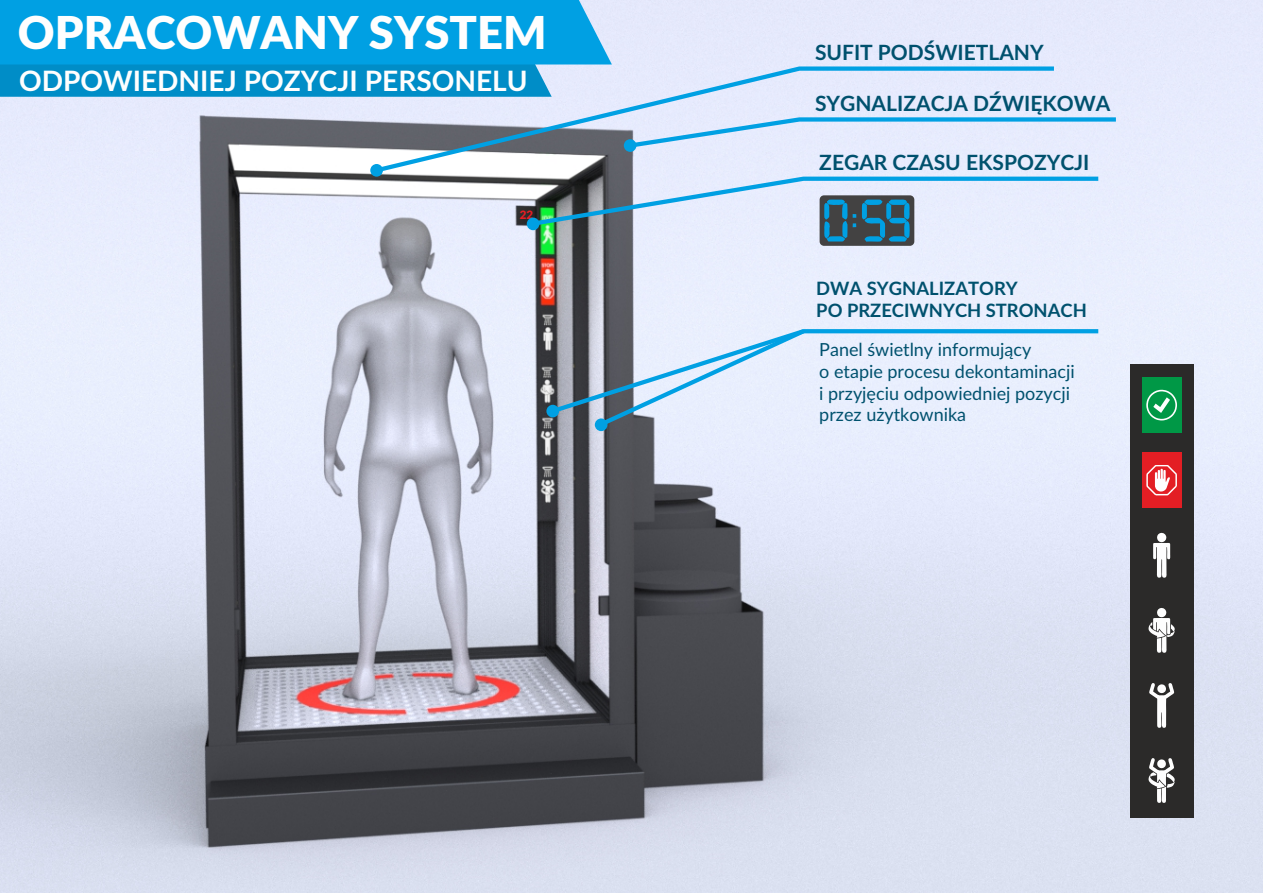
<style>
.page{position:relative;width:1263px;height:893px;background:#fff}
.page>*{position:absolute;margin:0;border:0;box-sizing:border-box;transform-origin:0 0}
.t1{font:900 45.3px "Lato";color:#fefefe}
.t2{font:700 28.05px "Lato";color:#fefefe}
.t3{font:700 21px "Lato";color:#00516e}
.t4{font:700 18.45px/22px "Lato";color:#00516e}
.t5{font:18px/21.6px "Lato";color:#00516e}
.t6{font:900 11.55px "Lato";color:#e31e24}
</style>
<div class="page">
<img style="left:0;top:0;width:1263px;height:893px">
<svg style="left:0;top:0;width:612px;height:97px"></svg>
<svg style="left:1058px;top:115px;width:62px;height:35px"></svg>
<div style="left:527px;top:218px;width:12px;height:12px;background:#00a0e3;border-radius:50%"></div>
<svg style="left:547px;top:327px;width:555px;height:89px"></svg>
<div style="left:546px;top:405px;width:13px;height:12px;background:#00a0e3;border-radius:50%"></div>
<svg style="left:595px;top:326px;width:214px;height:104px"></svg>
<div style="left:595px;top:418px;width:12px;height:13px;background:#00a0e3;border-radius:50%"></div>
<svg style="left:371px;top:64px;width:687px;height:111px"></svg>
<div style="left:370px;top:164px;width:13px;height:13px;background:#00a0e3;border-radius:50%"></div>
<div style="left:1130px;top:365px;width:63px;height:453px;background:#2b2a29"></div>
<div style="left:1142px;top:378px;width:39px;height:55px;background:#009846"></div>
<div style="left:1142px;top:453px;width:39px;height:55px;background:#e31e24"></div>
<svg style="left:1153px;top:532px;width:17px;height:46px"></svg>
<svg style="left:1148px;top:608px;width:27px;height:45px"></svg>
<svg style="left:1149px;top:683px;width:25px;height:45px"></svg>
<svg style="left:1148px;top:758px;width:27px;height:45px"></svg>
<svg style="left:1146px;top:465px;width:31px;height:30px"></svg>
<svg style="left:1146px;top:390px;width:31px;height:31px"></svg>
<div style="left:819px;top:195px;width:95px;height:51px;background:#434242;border-radius:4px"></div>
<svg style="left:528px;top:174px;width:574px;height:68px"></svg>
<h1 class="t1" style="left:18px;top:12px;width:530px">OPRACOWANY SYSTEM</h1>
<h2 class="t2" style="left:19px;top:69px;width:510px">ODPOWIEDNIEJ POZYCJI PERSONELU</h2>
<p class="t6" style="left:520px;top:210px;width:15px">22</p>
<p class="t3" style="left:815px;top:43px;width:230px">SUFIT PODŚWIETLANY</p>
<p class="t3" style="left:815px;top:94px;width:297px">SYGNALIZACJA DŹWIĘKOWA</p>
<p class="t3" style="left:819px;top:153px;width:272px">ZEGAR CZASU EKSPOZYCJI</p>
<p class="t4" style="left:816px;top:278px;width:272px">DWA SYGNALIZATORY<br>PO PRZECIWNYCH STRONACH</p>
<p class="t5" style="left:819px;top:340px;width:257px">Panel świetlny informujący<br>o etapie procesu dekontaminacji i przyjęciu odpowiedniej pozycji przez użytkownika</p>
</div>
